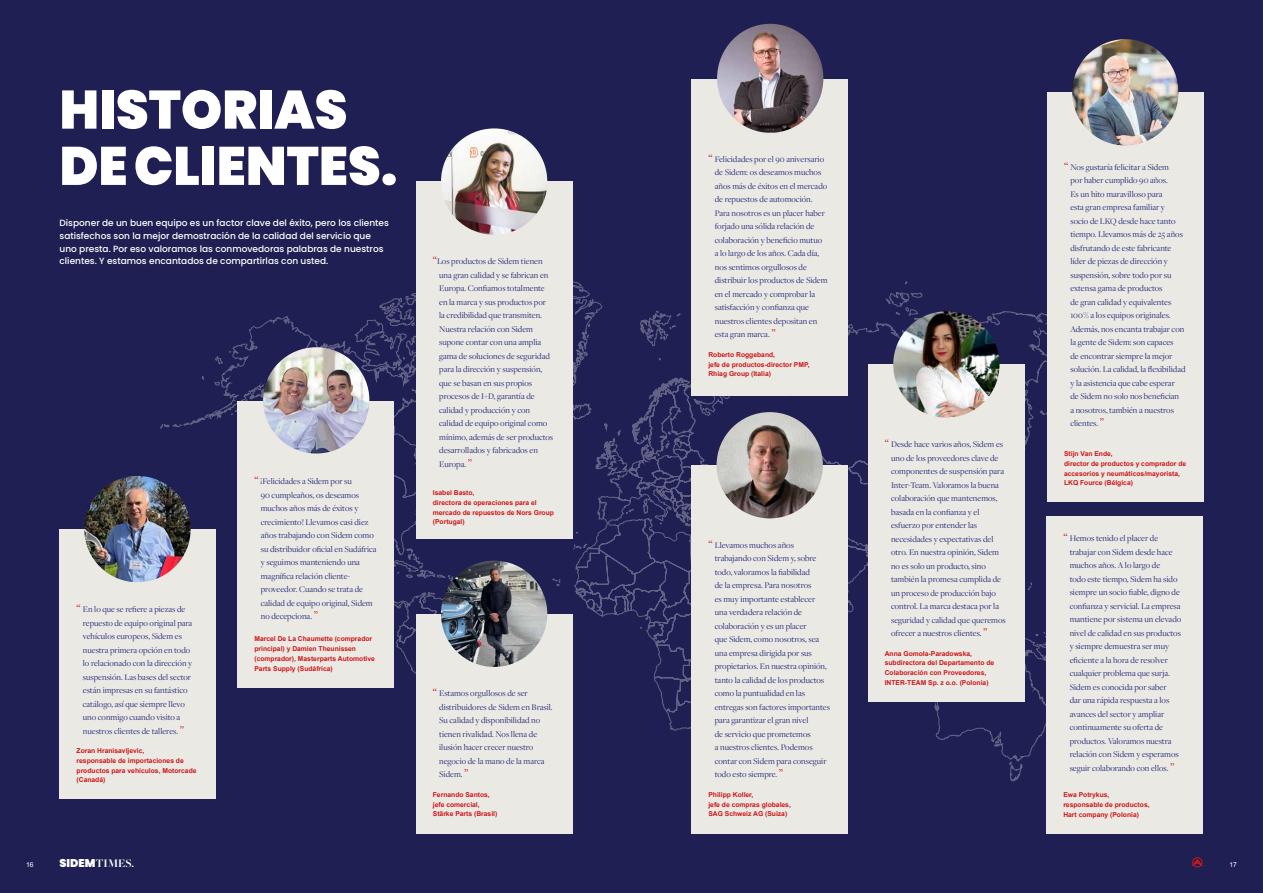
<style>
.page{position:relative;width:1263px;height:893px;background:#201f53}
.page>*{position:absolute;margin:0;border:0;box-sizing:border-box;transform-origin:0 0}
.t1{font:900 54px/56.2px "Poppins";color:#fff}
.t2{font:700 12px "Freight Big Pro";letter-spacing:.005em;color:#fff}
.t3{font:9px/13.5px "Freight Disp Pro";color:#242b77}
.t4{font:500 9px/12.8px "Poppins";color:#fff}
.t5{font:700 6.75px/9.8px "Arial";color:#cd1719}
.t6{font:6.75px "Arial";color:#fff}
.s1{font-size:12px;color:#cd1719}
.s2{font-family:"Poppins";font-weight:900;font-size:11.25px}
</style>
<div class="page">
<svg style="left:160px;top:317px;width:886px;height:517px"></svg>
<svg style="left:546px;top:281px;width:501px;height:381px"></svg>
<svg style="left:367px;top:613px;width:74px;height:191px"></svg>
<svg style="left:278px;top:293px;width:138px;height:205px"></svg>
<svg style="left:595px;top:423px;width:89px;height:100px"></svg>
<svg style="left:1191px;top:857px;width:12px;height:10px"></svg>
<div style="left:416px;top:614px;width:156px;height:219px;background:#ebe9e4"></div>
<div style="left:60px;top:529px;width:156px;height:270px;background:#ebe9e4"></div>
<div style="left:868px;top:364px;width:156px;height:338px;background:#ebe9e4"></div>
<div style="left:691px;top:465px;width:157px;height:368px;background:#ebe9e4"></div>
<div style="left:1046px;top:516px;width:157px;height:318px;background:#ebe9e4"></div>
<div style="left:1047px;top:92px;width:157px;height:410px;background:#ebe9e4"></div>
<div style="left:416px;top:182px;width:156px;height:357px;background:#ebe9e4"></div>
<div style="left:691px;top:79px;width:157px;height:316px;background:#ebe9e4"></div>
<div style="left:237px;top:401px;width:157px;height:287px;background:#ebe9e4"></div>
<img style="left:441px;top:561px;width:106px;height:106px;border-radius:53px">
<img style="left:84px;top:476px;width:107px;height:106px;border-radius:53px">
<img style="left:893px;top:311px;width:106px;height:107px;border-radius:53px">
<img style="left:1072px;top:39px;width:106px;height:107px;border-radius:53px">
<img style="left:716px;top:412px;width:107px;height:106px;border-radius:53px">
<img style="left:441px;top:128px;width:106px;height:107px;border-radius:53px">
<img style="left:717px;top:24px;width:106px;height:109px">
<img style="left:263px;top:347px;width:106px;height:107px;border-radius:53px">
<h1 class="t1" style="left:60px;top:82px;width:339px">HISTORIAS<br>DE CLIENTES.</h1>
<p class="t4" style="left:60px;top:217px;width:331px">Disponer de un buen equipo es un factor clave del éxito, pero los clientes satisfechos son la mejor demostración de la calidad del servicio que uno presta. Por eso valoramos las conmovedoras palabras de nuestros clientes. Y estamos encantados de compartirlas con usted.</p>
<p class="t3" style="left:83px;top:602px;width:111px;text-indent:-6px"><span class="s1">“</span> En lo que se refiere a piezas de repuesto de equipo original para vehículos europeos, Sidem es nuestra primera opción en todo lo relacionado con la dirección y suspensión. Las bases del sector están impresas en su fantástico catálogo, así que siempre llevo uno conmigo cuando visito a nuestros clientes de talleres. <span class="s1">”</span></p>
<p class="t5" style="left:77px;top:746px;width:122px">Zoran Hranisavljevic,<br>responsable de importaciones de productos para vehículos, Motorcade (Canadá)</p>
<p class="t3" style="left:261px;top:474px;width:117px;text-indent:-6px"><span class="s1">“</span> ¡Felicidades a Sidem por su<br>90 cumpleaños, os deseamos muchos años más de éxitos y crecimiento! Llevamos casi diez años trabajando con Sidem como su distribuidor oficial en Sudáfrica y seguimos manteniendo una magnífica relación cliente&shy;proveedor. Cuando se trata de calidad de equipo original, Sidem no decepciona. <span class="s1">”</span></p>
<p class="t5" style="left:254px;top:634px;width:122px">Marcel De La Chaumette (comprador principal) y Damien Theunissen (comprador), Masterparts Automotive<br>Parts Supply (Sudáfrica)</p>
<p class="t3" style="left:439px;top:254px;width:115px;text-indent:-6px"><span class="s1">“</span>Los productos de Sidem tienen una gran calidad y se fabrican en<br>Europa. Confiamos totalmente en la marca y sus productos por la credibilidad que transmiten.<br>Nuestra relación con Sidem supone contar con una amplia gama de soluciones de seguridad para la dirección y suspensión, que se basan en sus propios procesos de I+D, garantía de calidad y producción y con calidad de equipo original como mínimo, además de ser productos desarrollados y fabricados en<br>Europa. <span class="s1">”</span></p>
<p class="t5" style="left:433px;top:488px;width:123px">Isabel Basto,<br>directora de operaciones para el mercado de repuestos de Nors Group (Portugal)</p>
<p class="t3" style="left:439px;top:686px;width:115px;text-indent:-6px"><span class="s1">“</span> Estamos orgullosos de ser distribuidores de Sidem en Brasil.<br>Su calidad y disponibilidad no tienen rivalidad. Nos llena de ilusión hacer crecer nuestro negocio de la mano de la marca<br>Sidem. <span class="s1">”</span></p>
<p class="t5" style="left:433px;top:790px;width:66px">Fernando Santos, jefe comercial,<br>Stärke Parts (Brasil)</p>
<p class="t3" style="left:715px;top:152px;width:114px;text-indent:-6px"><span class="s1">“</span> Felicidades por el 90 aniversario de Sidem: os deseamos muchos años más de éxitos en el mercado de repuestos de automoción.<br>Para nosotros es un placer haber forjado una sólida relación de colaboración y beneficio mutuo a lo largo de los años. Cada día, nos sentimos orgullosos de distribuir los productos de Sidem en el mercado y comprobar la satisfacción y confianza que nuestros clientes depositan en esta gran marca. <span class="s1">”</span></p>
<p class="t5" style="left:708px;top:350px;width:103px">Roberto Roggeband,<br>jefe de productos-director PMP,<br>Rhiag Group (Italia)</p>
<p class="t3" style="left:715px;top:538px;width:117px;text-indent:-6px"><span class="s1">“</span> Llevamos muchos años trabajando con Sidem y, sobre todo, valoramos la fiabilidad<br>de la empresa. Para nosotros<br>es muy importante establecer una verdadera relación de colaboración y es un placer<br>que Sidem, como nosotros, sea una empresa dirigida por sus propietarios. En nuestra opinión, tanto la calidad de los productos como la puntualidad en las entregas son factores importantes para garantizar el gran nivel<br>de servicio que prometemos<br>a nuestros clientes. Podemos contar con Sidem para conseguir todo esto siempre. <span class="s1">”</span></p>
<p class="t5" style="left:708px;top:790px;width:84px">Philipp Koller,<br>jefe de compras globales,<br>SAG Schweiz AG (Suiza)</p>
<p class="t3" style="left:891px;top:437px;width:116px;text-indent:-6px"><span class="s1">“</span> Desde hace varios años, Sidem es uno de los proveedores clave de componentes de suspensión para<br>Inter-Team. Valoramos la buena colaboración que mantenemos, basada en la confianza y el esfuerzo por entender las necesidades y expectativas del otro. En nuestra opinión, Sidem no es solo un producto, sino también la promesa cumplida de un proceso de producción bajo control. La marca destaca por la seguridad y calidad que queremos ofrecer a nuestros clientes. <span class="s1">”</span></p>
<p class="t5" style="left:885px;top:649px;width:111px">Anna Gomoła-Paradowska, subdirectora del Departamento de<br>Colaboración con Proveedores,<br>INTER-TEAM Sp. z o.o. (Polonia)</p>
<p class="t3" style="left:1070px;top:160px;width:117px;text-indent:-6px"><span class="s1">“</span> Nos gustaría felicitar a Sidem<br>por haber cumplido 90 años.<br>Es un hito maravilloso para<br>esta gran empresa familiar y<br>socio de LKQ desde hace tanto tiempo. Llevamos más de 25 años disfrutando de este fabricante líder de piezas de dirección y suspensión, sobre todo por su extensa gama de productos<br>de gran calidad y equivalentes<br>100 % a los equipos originales.<br>Además, nos encanta trabajar con la gente de Sidem: son capaces<br>de encontrar siempre la mejor solución. La calidad, la flexibilidad y la asistencia que cabe esperar<br>de Sidem no solo nos benefician<br>a nosotros, también a nuestros clientes. <span class="s1">”</span></p>
<p class="t5" style="left:1064px;top:449px;width:124px">Stijn Van Ende,<br>director de productos y comprador de accesorios y neumáticos/mayorista,<br>LKQ Fource (Bélgica)</p>
<p class="t3" style="left:1070px;top:531px;width:113px;text-indent:-6px"><span class="s1">“</span> Hemos tenido el placer de trabajar con Sidem desde hace muchos años. A lo largo de<br>todo este tiempo, Sidem ha sido siempre un socio fiable, digno de confianza y servicial. La empresa mantiene por sistema un elevado nivel de calidad en sus productos y siempre demuestra ser muy eficiente a la hora de resolver cualquier problema que surja.<br>Sidem es conocida por saber<br>dar una rápida respuesta a los avances del sector y ampliar continuamente su oferta de productos. Valoramos nuestra relación con Sidem y esperamos seguir colaborando con ellos. <span class="s1">”</span></p>
<p class="t5" style="left:1063px;top:790px;width:88px">Ewa Potrykus, responsable de productos,<br>Hart company (Polonia)</p>
<p class="t6" style="left:26px;top:860px;width:9px">16</p>
<h2 class="t2" style="left:60px;top:855px;width:76px"><span class="s2">SIDEM</span>TIMES.</h2>
<p class="t6" style="left:1229px;top:860px;width:9px">17</p>
</div>
